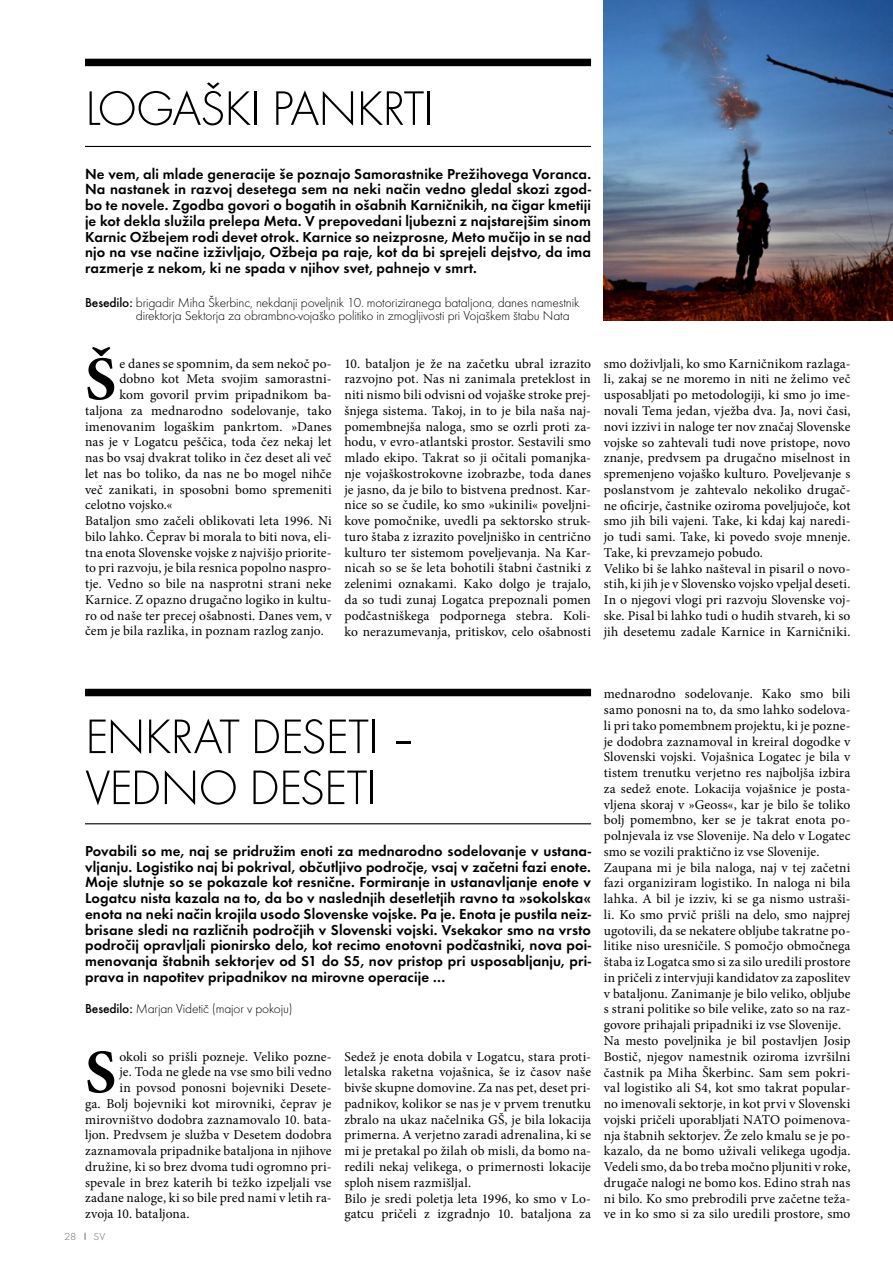
<style>
.page{position:relative;width:893px;height:1263px;background:#fff}
.page>*{position:absolute;margin:0;border:0;box-sizing:border-box;transform-origin:0 0}
.t1{font:700 61.95px "Minion Pro";color:#000}
.t2{font:50.25px/51px "Futura TEE Ligh";letter-spacing:-.025em;color:#000}
.t3{font:600 15px/15.8px "Futura TEE";letter-spacing:.01em;color:#000;text-align:justify}
.t4{font:13.5px/15.8px "Minion Pro";letter-spacing:.01em;color:#000}
.t5{font:13.5px/13.5px "Futura TEE Ligh";letter-spacing:-.01em;color:#000}
.t6{font:10.5px "Futura TEE Ligh";color:#6d6e71;scale:1.1 1}
.s1{font-family:"Futura TEE";font-weight:500}
</style>
<div class="page">
<hr style="left:85px;top:146px;width:506px;height:1px;background:#000">
<hr style="left:85px;top:823px;width:506px;height:1px;background:#000">
<div style="left:85px;top:59px;width:506px;height:7px;background:#000"></div>
<div style="left:85px;top:689px;width:506px;height:7px;background:#000"></div>
<img style="left:604px;top:0;width:289px;height:320px">
<h2 class="t2" style="left:85px;top:83px;width:351px">LOGAŠKI PANKRTI</h2>
<p class="t3" style="left:85px;top:165px;width:508px">Ne vem, ali mlade generacije še poznajo Samorastnike Prežihovega Voranca.<br>Na nastanek in razvoj desetega sem na neki način vedno gledal skozi zgod&shy;bo te novele. Zgodba govori o bogatih in ošabnih Karničnikih, na čigar kmetiji je kot dekla služila prelepa Meta. V prepovedani ljubezni z najstarejšim sinom Karnic Ožbejem rodi devet otrok. Karnice so neizprosne, Meto mučijo in se nad njo na vse načine izživljajo, Ožbeja pa raje, kot da bi sprejeli dejstvo, da ima razmerje z nekom, ki ne spada v njihov svet, pahnejo v smrt.</p>
<p class="t5" style="left:136px;top:296px;width:445px;text-indent:-51px"><span class="s1">Besedilo:</span> brigadir Miha Škerbinc, nekdanji poveljnik 10. motoriziranega bataljona, danes namestnik direktorja Sektorja za obrambno-vojaško politiko in zmogljivosti pri Vojaškem štabu Nata</p>
<h1 class="t1" style="left:85px;top:336px;width:33px">Š</h1>
<p class="t4" style="left:119px;top:355px;width:214px">e danes se spomnim, da sem nekoč po-</p>
<p class="t4" style="left:119px;top:371px;width:214px">dobno kot Meta svojim samorastni-</p>
<p class="t4" style="left:119px;top:387px;width:214px">kom govoril prvim pripadnikom ba-</p>
<p class="t4" style="left:85px;top:403px;width:248px">taljona za mednarodno sodelovanje, tako</p>
<p class="t4" style="left:85px;top:418px;width:248px">imenovanim logaškim pankrtom. »Danes</p>
<p class="t4" style="left:85px;top:434px;width:248px">nas je v Logatcu peščica, toda čez nekaj let</p>
<p class="t4" style="left:85px;top:450px;width:248px">nas bo vsaj dvakrat toliko in čez deset ali več</p>
<p class="t4" style="left:85px;top:466px;width:248px">let nas bo toliko, da nas ne bo mogel nihče</p>
<p class="t4" style="left:85px;top:481px;width:248px">več zanikati, in sposobni bomo spremeniti</p>
<p class="t4" style="left:85px;top:497px;width:89px">celotno vojsko.«</p>
<p class="t4" style="left:85px;top:513px;width:248px">Bataljon smo začeli oblikovati leta 1996. Ni</p>
<p class="t4" style="left:85px;top:529px;width:248px">bilo lahko. Čeprav bi morala to biti nova, eli-</p>
<p class="t4" style="left:85px;top:544px;width:248px">tna enota Slovenske vojske z najvišjo priorite-</p>
<p class="t4" style="left:85px;top:560px;width:248px">to pri razvoju, je bila resnica popolno naspro-</p>
<p class="t4" style="left:85px;top:576px;width:248px">tje. Vedno so bile na nasprotni strani neke</p>
<p class="t4" style="left:85px;top:592px;width:248px">Karnice. Z opazno drugačno logiko in kultu-</p>
<p class="t4" style="left:85px;top:607px;width:248px">ro od naše ter precej ošabnosti. Danes vem, v</p>
<p class="t4" style="left:85px;top:623px;width:240px">čem je bila razlika, in poznam razlog zanjo.</p>
<p class="t4" style="left:344px;top:355px;width:248px;text-align:justify">10. bataljon je že na začetku ubral izrazito razvojno pot. Nas ni zanimala preteklost in niti nismo bili odvisni od vojaške stroke prej&shy;šnjega sistema. Takoj, in to je bila naša naj&shy;pomembnejša naloga, smo se ozrli proti za&shy;hodu, v evro-atlantski prostor. Sestavili smo mlado ekipo. Takrat so ji očitali pomanjka&shy;nje vojaškostrokovne izobrazbe, toda danes je jasno, da je bilo to bistvena prednost. Kar&shy;nice so se čudile, ko smo »ukinili« poveljni&shy;kove pomočnike, uvedli pa sektorsko struk&shy;turo štaba z izrazito poveljniško in centrično kulturo ter sistemom poveljevanja. Na Kar&shy;nicah so se še leta bohotili štabni častniki z zelenimi oznakami. Kako dolgo je trajalo, da so tudi zunaj Logatca prepoznali pomen podčastniškega podpornega stebra. Koli&shy;ko nerazumevanja, pritiskov, celo ošabnosti</p>
<p class="t4" style="left:604px;top:356px;width:248px">smo doživljali, ko smo Karničnikom razlaga&shy;li, zakaj se ne moremo in niti ne želimo več usposabljati po metodologiji, ki smo jo ime&shy;novali Tema jedan, vježba dva. Ja, novi časi, novi izzivi in naloge ter nov značaj Slovenske vojske so zahtevali tudi nove pristope, novo znanje, predvsem pa drugačno miselnost in spremenjeno vojaško kulturo. Poveljevanje s poslanstvom je zahtevalo nekoliko drugač&shy;ne oficirje, častnike oziroma poveljujoče, kot smo jih bili vajeni. Take, ki kdaj kaj naredi&shy;jo tudi sami. Take, ki povedo svoje mnenje.<br>Take, ki prevzamejo pobudo.<br>Veliko bi še lahko našteval in pisaril o novo&shy;stih, ki jih je v Slovensko vojsko vpeljal deseti.<br>In o njegovi vlogi pri razvoju Slovenske voj&shy;ske. Pisal bi lahko tudi o hudih stvareh, ki so jih desetemu zadale Karnice in Karničniki.</p>
<h2 class="t2" style="left:85px;top:711px;width:333px">ENKRAT DESETI –<br>VEDNO DESETI</h2>
<p class="t3" style="left:85px;top:843px;width:508px">Povabili so me, naj se pridružim enoti za mednarodno sodelovanje v ustana&shy;vljanju. Logistiko naj bi pokrival, občutljivo področje, vsaj v začetni fazi enote.<br>Moje slutnje so se pokazale kot resnične. Formiranje in ustanavljanje enote v Logatcu nista kazala na to, da bo v naslednjih desetletjih ravno ta »sokolska« enota na neki način krojila usodo Slovenske vojske. Pa je. Enota je pustila neiz&shy;brisane sledi na različnih področjih v Slovenski vojski. Vsekakor smo na vrsto področij opravljali pionirsko delo, kot recimo enotovni podčastniki, nova poi&shy;menovanja štabnih sektorjev od S1 do S5, nov pristop pri usposabljanju, pri&shy;prava in napotitev pripadnikov na mirovne operacije …</p>
<p class="t5" style="left:85px;top:1002px;width:209px"><span class="s1">Besedilo:</span> Marjan Videtič (major v pokoju)</p>
<h1 class="t1" style="left:85px;top:1029px;width:33px">S</h1>
<p class="t4" style="left:119px;top:1048px;width:214px">okoli so prišli pozneje. Veliko pozne-</p>
<p class="t4" style="left:119px;top:1064px;width:214px">je. Toda ne glede na vse smo bili vedno</p>
<p class="t4" style="left:119px;top:1080px;width:214px">in povsod ponosni bojevniki Desete-</p>
<p class="t4" style="left:85px;top:1096px;width:248px">ga. Bolj bojevniki kot mirovniki, čeprav je</p>
<p class="t4" style="left:85px;top:1111px;width:248px">mirovništvo dodobra zaznamovalo 10. bata-</p>
<p class="t4" style="left:85px;top:1127px;width:248px">ljon. Predvsem je služba v Desetem dodobra</p>
<p class="t4" style="left:85px;top:1143px;width:248px">zaznamovala pripadnike bataljona in njihove</p>
<p class="t4" style="left:85px;top:1159px;width:248px">družine, ki so brez dvoma tudi ogromno pri-</p>
<p class="t4" style="left:85px;top:1174px;width:248px">spevale in brez katerih bi težko izpeljali vse</p>
<p class="t4" style="left:85px;top:1190px;width:248px">zadane naloge, ki so bile pred nami v letih ra-</p>
<p class="t4" style="left:85px;top:1206px;width:106px">zvoja 10. bataljona.</p>
<p class="t6" style="left:64px;top:1230px;width:13px">28</p>
<p class="t6" style="left:94px;top:1230px;width:12px">SV</p>
<p class="t4" style="left:344px;top:1048px;width:248px">Sedež je enota dobila v Logatcu, stara proti&shy;letalska raketna vojašnica, še iz časov naše bivše skupne domovine. Za nas pet, deset pri&shy;padnikov, kolikor se nas je v prvem trenutku zbralo na ukaz načelnika GŠ, je bila lokacija primerna. A verjetno zaradi adrenalina, ki se mi je pretakal po žilah ob misli, da bomo na&shy;redili nekaj velikega, o primernosti lokacije sploh nisem razmišljal.<br>Bilo je sredi poletja leta 1996, ko smo v Lo&shy;gatcu pričeli z izgradnjo 10. bataljona za</p>
<p class="t4" style="left:604px;top:686px;width:248px">mednarodno sodelovanje. Kako smo bili samo ponosni na to, da smo lahko sodelova&shy;li pri tako pomembnem projektu, ki je pozne&shy;je dodobra zaznamoval in kreiral dogodke v Slovenski vojski. Vojašnica Logatec je bila v tistem trenutku verjetno res najboljša izbira za sedež enote. Lokacija vojašnice je posta&shy;vljena skoraj v »Geoss«, kar je bilo še toliko bolj pomembno, ker se je takrat enota po&shy;polnjevala iz vse Slovenije. Na delo v Logatec smo se vozili praktično iz vse Slovenije.<br>Zaupana mi je bila naloga, naj v tej začetni fazi organiziram logistiko. In naloga ni bila lahka. A bil je izziv, ki se ga nismo ustraši&shy;li. Ko smo prvič prišli na delo, smo najprej ugotovili, da se nekatere obljube takratne po&shy;litike niso uresničile. S pomočjo območnega štaba iz Logatca smo si za silo uredili prostore in pričeli z intervjuji kandidatov za zaposlitev v bataljonu. Zanimanje je bilo veliko, obljube s strani politike so bile velike, zato so na raz&shy;govore prihajali pripadniki iz vse Slovenije.<br>Na mesto poveljnika je bil postavljen Josip Bostič, njegov namestnik oziroma izvršilni častnik pa Miha Škerbinc. Sam sem pokri&shy;val logistiko ali S4, kot smo takrat popular&shy;no imenovali sektorje, in kot prvi v Slovenski vojski pričeli uporabljati NATO poimenova&shy;nja štabnih sektorjev. Že zelo kmalu se je po&shy;kazalo, da ne bomo uživali velikega ugodja.<br>Vedeli smo, da bo treba močno pljuniti v roke, drugače nalogi ne bomo kos. Edino strah nas ni bilo. Ko smo prebrodili prve začetne teža&shy;ve in ko smo si za silo uredili prostore, smo</p>
</div>
